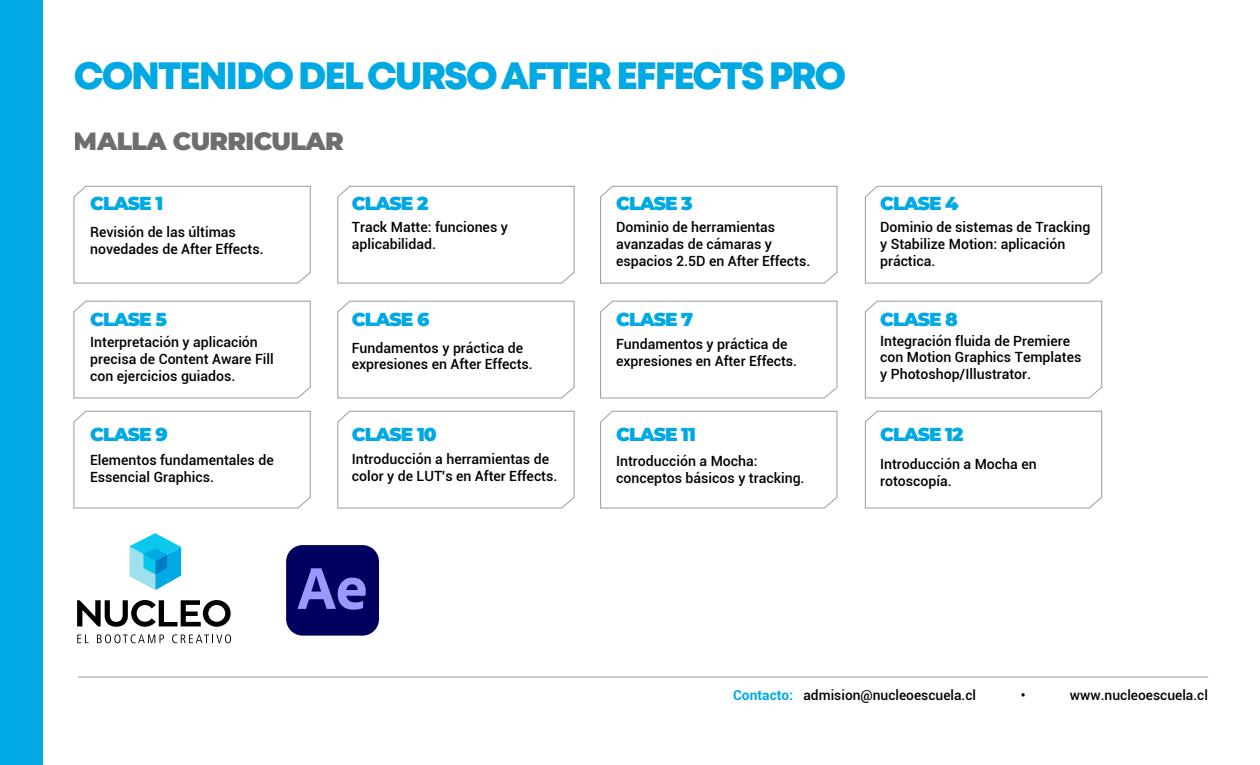
<style>
.page{position:relative;width:1260px;height:765px;background:#fff}
.page>*{position:absolute;margin:0;border:0;box-sizing:border-box;transform-origin:0 0}
.t1{font:38.12px "Mont Heavy DEMO";letter-spacing:-.055em;color:#00a9e3}
.t2{font:900 25px "Montserrat";letter-spacing:-.025em;color:#686868}
.t3{font:900 18.75px "Montserrat";letter-spacing:-.055em;color:#00a9e3}
.t4{font:500 14.12px/16.9px "Roboto";color:#000}
.t5{font:500 13.75px "Roboto";color:#000}
.s1{font-weight:700;color:#00a9e3}
</style>
<div class="page">
<svg style="left:129px;top:533px;width:52px;height:57px"></svg>
<svg style="left:77px;top:600px;width:154px;height:27px"></svg>
<svg style="left:77px;top:635px;width:12px;height:8px"></svg>
<svg style="left:97px;top:634px;width:67px;height:9px"></svg>
<svg style="left:172px;top:634px;width:59px;height:9px"></svg>
<hr style="left:78px;top:677px;width:1130px;height:1px;background:#9b9b9b">
<div style="left:0;top:0;width:43px;height:765px;background:#00a9e3"></div>
<svg style="left:73px;top:185px;width:238px;height:99px"></svg>
<svg style="left:337px;top:185px;width:238px;height:99px"></svg>
<svg style="left:600px;top:185px;width:238px;height:99px"></svg>
<svg style="left:73px;top:300px;width:238px;height:99px"></svg>
<svg style="left:337px;top:300px;width:238px;height:99px"></svg>
<svg style="left:600px;top:300px;width:238px;height:99px"></svg>
<svg style="left:73px;top:410px;width:238px;height:99px"></svg>
<svg style="left:337px;top:410px;width:238px;height:99px"></svg>
<svg style="left:600px;top:410px;width:238px;height:99px"></svg>
<svg style="left:864px;top:185px;width:239px;height:99px"></svg>
<svg style="left:864px;top:300px;width:239px;height:99px"></svg>
<svg style="left:864px;top:410px;width:239px;height:99px"></svg>
<div style="left:286px;top:545px;width:93px;height:91px;background:#00005f;border-radius:16px"></div>
<svg style="left:298px;top:568px;width:68px;height:42px"></svg>
<h1 class="t1" style="left:74px;top:54px;width:774px">CONTENIDO DEL CURSO AFTER EFFECTS PRO</h1>
<h2 class="t2" style="left:74px;top:122px;width:271px">MALLA CURRICULAR</h2>
<h3 class="t3" style="left:90px;top:189px;width:75px">CLASE 1</h3>
<p class="t4" style="left:90px;top:223px;width:175px">Revisión de las últimas novedades de After Effects.</p>
<h3 class="t3" style="left:352px;top:189px;width:78px">CLASE 2</h3>
<p class="t4" style="left:352px;top:218px;width:158px">Track Matte: funciones y aplicabilidad.</p>
<h3 class="t3" style="left:90px;top:305px;width:78px">CLASE 5</h3>
<p class="t4" style="left:90px;top:333px;width:185px">Interpretación y aplicación precisa de Content Aware Fill con ejercicios guiados.</p>
<h3 class="t3" style="left:90px;top:420px;width:79px">CLASE 9</h3>
<p class="t4" style="left:90px;top:451px;width:185px">Elementos fundamentales de<br>Essencial Graphics.</p>
<h3 class="t3" style="left:352px;top:305px;width:79px">CLASE 6</h3>
<p class="t4" style="left:352px;top:339px;width:183px">Fundamentos y práctica de expresiones en After Effects.</p>
<h3 class="t3" style="left:352px;top:420px;width:86px">CLASE 10</h3>
<p class="t4" style="left:352px;top:450px;width:207px">Introducción a herramientas de color y de LUT's en After Effects.</p>
<h3 class="t3" style="left:616px;top:189px;width:78px">CLASE 3</h3>
<p class="t4" style="left:616px;top:218px;width:196px">Dominio de herramientas avanzadas de cámaras y espacios 2.5D en After Effects.</p>
<h3 class="t3" style="left:616px;top:305px;width:79px">CLASE 7</h3>
<p class="t4" style="left:616px;top:335px;width:183px">Fundamentos y práctica de expresiones en After Effects.</p>
<h3 class="t3" style="left:616px;top:420px;width:81px">CLASE 11</h3>
<p class="t4" style="left:616px;top:452px;width:190px">Introducción a Mocha: conceptos básicos y tracking.</p>
<h3 class="t3" style="left:880px;top:189px;width:80px">CLASE 4</h3>
<p class="t4" style="left:880px;top:218px;width:212px">Dominio de sistemas de Tracking y Stabilize Motion: aplicación práctica.</p>
<h3 class="t3" style="left:880px;top:305px;width:79px">CLASE 8</h3>
<p class="t4" style="left:880px;top:332px;width:203px">Integración fluida de Premiere con Motion Graphics Templates y Photoshop/Illustrator.</p>
<h3 class="t3" style="left:880px;top:420px;width:85px">CLASE 12</h3>
<p class="t4" style="left:880px;top:455px;width:158px">Introducción a Mocha en rotoscopía.</p>
<p class="t5" style="left:733px;top:685px;width:244px"><span class="s1">Contacto:</span> admision@nucleoescuela.cl</p>
<p class="t5" style="left:1021px;top:685px;width:6px">•</p>
<p class="t5" style="left:1070px;top:685px;width:140px">www.nucleoescuela.cl</p>
</div>
